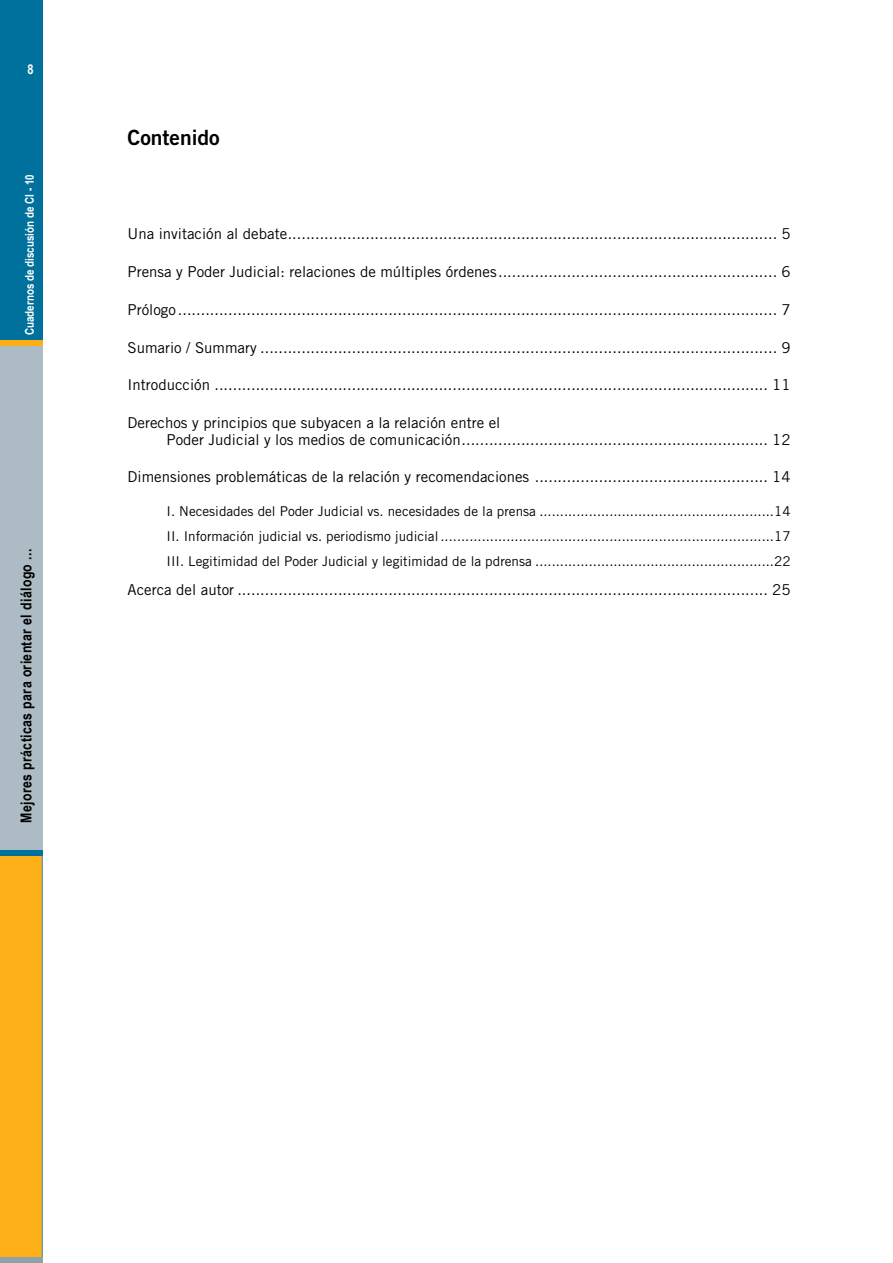
<style>
.page{position:relative;width:893px;height:1263px;background:#fff}
.page>*{position:absolute;margin:0;border:0;box-sizing:border-box;transform-origin:0 0}
.t1{font:21px "Trade Gothic Bold Two";color:#000}
.t2{font:15px/16.5px "Trade Gothic";color:#000}
.t3{font:700 15px "Arial Narrow";letter-spacing:.025em;color:#000}
.t4{font:13.5px/25px "Trade Gothic";color:#000;text-align:justify}
.t5{font:700 13.5px "Arial Narrow";color:#fff}
.t6{font:700 12px "Arial Narrow";color:#fff}
</style>
<div class="page">
<div style="left:0;top:0;width:43px;height:1263px;background:#00719c"></div>
<div style="left:0;top:340px;width:43px;height:510px;background:#acbbc4"></div>
<div style="left:0;top:856px;width:43px;height:401px;background:#fcaf17"></div>
<div style="left:0;top:340px;width:43px;height:6px;background:#fcaf17"></div>
<div style="left:0;top:1257px;width:43px;height:6px;background:#8ea2ac"></div>
<p class="t5" style="left:27px;top:59px;width:8px">8</p>
<p class="t6" style="left:21px;top:335px;width:162px;rotate:-90deg">Cuadernos de discusión de CI - 10</p>
<p class="t3" style="left:15px;top:823px;width:275px;rotate:-90deg">Mejores prácticas para orientar el diálogo ...</p>
<h1 class="t1" style="left:128px;top:124px;width:94px">Contenido</h1>
<p class="t2" style="left:128px;top:225px;width:665px">Una invitación al debate........................................................................................................... 5</p>
<p class="t2" style="left:128px;top:263px;width:665px">Prensa y Poder Judicial: relaciones de múltiples órdenes............................................................. 6</p>
<p class="t2" style="left:128px;top:301px;width:665px">Prólogo ................................................................................................................................... 7</p>
<p class="t2" style="left:128px;top:339px;width:665px">Sumario / Summary ................................................................................................................. 9</p>
<p class="t2" style="left:128px;top:376px;width:664px">Introducción ......................................................................................................................... 11</p>
<p class="t2" style="left:167px;top:414px;width:625px;text-indent:-39px">Derechos y principios que subyacen a la relación entre el<br>Poder Judicial y los medios de comunicación................................................................... 12</p>
<p class="t2" style="left:128px;top:468px;width:665px">Dimensiones problemáticas de la relación y recomendaciones ................................................... 14</p>
<p class="t4" style="left:167px;top:498px;width:625px">I. Necesidades del Poder Judicial vs. necesidades de la prensa .........................................................14<br>II. Información judicial vs. periodismo judicial .................................................................................17<br>III. Legitimidad del Poder Judicial y legitimidad de la pdrensa ..........................................................22</p>
<p class="t2" style="left:128px;top:581px;width:665px">Acerca del autor .................................................................................................................... 25</p>
</div>
